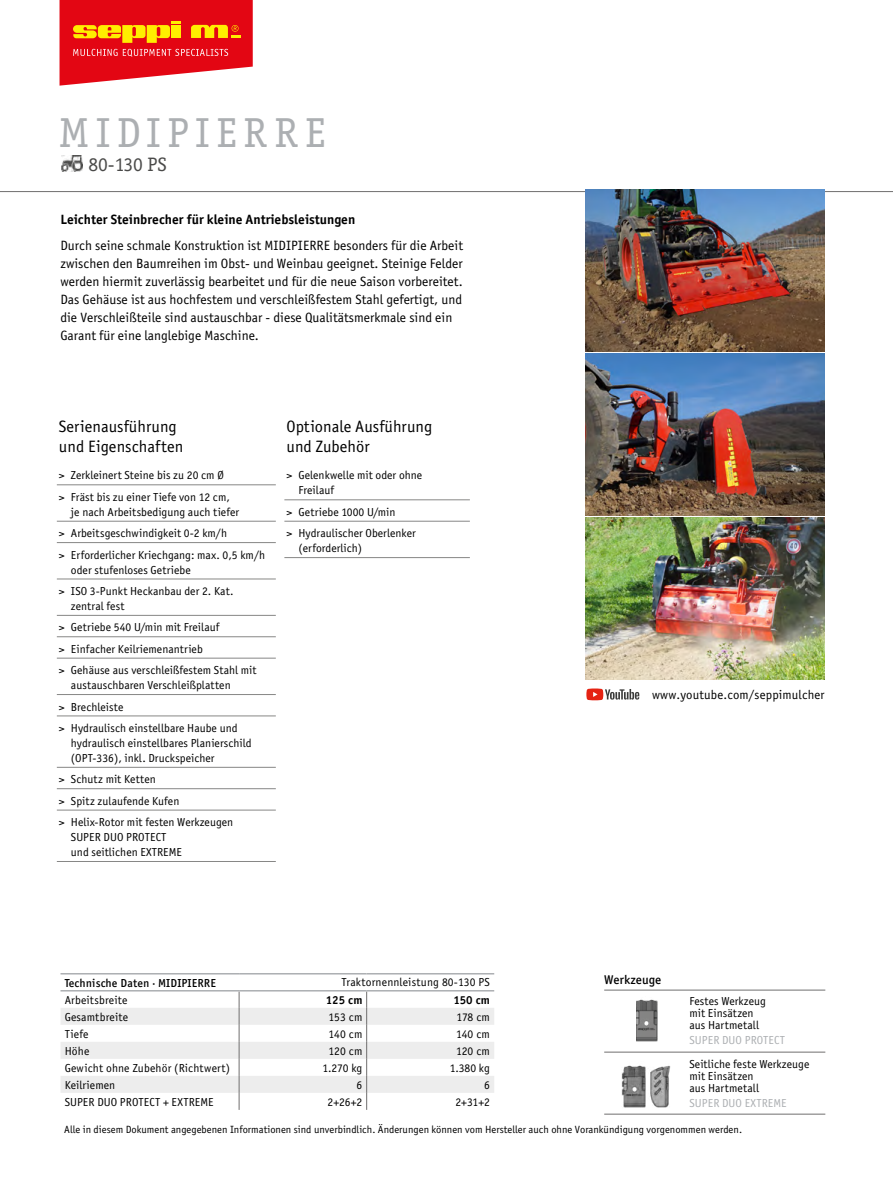
<style>
.page{position:relative;width:893px;height:1191px;background:#fff}
.page>*{position:absolute;margin:0;border:0;box-sizing:border-box;transform-origin:0 0}
.t1{font:42px "Officina Serif ITC";letter-spacing:.165em;color:#acafb2}
.t2{font:19.5px "Officina Serif ITC";color:#4a4a49}
.t3{font:16.5px/19.5px "Officina Sans Book ITC";color:#000}
.t4{font:13.5px/18px "Officina Sans Book ITC";color:#000}
.t5{font:13.5px "Officina Sans Bold ITC";color:#000}
.t6{font:12.75px "Officina Sans Book ITC";letter-spacing:.01em;color:#000}
.t7{font:12.75px "Officina Sans Medium ITC";color:#000}
.t8{font:11.55px/21.5px "Officina Sans Book ITC";color:#000}
.t9{font:11.55px "Officina Sans Book ITC";color:#acafb2}
.t10{font:11.55px "Officina Sans Medium ITC";letter-spacing:.01em;color:#000}
.t11{font:11.55px "Officina Sans Bold ITC";letter-spacing:.01em;color:#000}
.t12{font:10.5px "Officina Sans Book ITC";color:#000}
.s1{font-family:"Officina Sans Bold ITC"}
</style>
<div class="page">
<svg style="left:60px;top:0;width:193px;height:86px;background:#e93f30"></svg>
<hr style="left:0;top:191px;width:893px;height:1px;background:#706f6f">
<img style="left:586px;top:190px;width:238px;height:161px">
<img style="left:586px;top:353px;width:238px;height:162px">
<hr style="left:604px;top:1113px;width:221px;height:1px;background:#706f6f">
<hr style="left:604px;top:1051px;width:221px;height:1px;background:#706f6f">
<img style="left:586px;top:517px;width:238px;height:162px">
<svg style="left:586px;top:688px;width:53px;height:12px"></svg>
<img style="left:636px;top:999px;width:21px;height:43px">
<img style="left:621px;top:1065px;width:50px;height:43px">
<hr style="left:604px;top:989px;width:221px;height:1px;background:#706f6f">
<img style="left:62px;top:156px;width:21px;height:16px">
<hr style="left:57px;top:484px;width:219px;height:1px;background:#878786">
<hr style="left:57px;top:521px;width:219px;height:1px;background:#878786">
<hr style="left:57px;top:542px;width:219px;height:1px;background:#878786">
<hr style="left:57px;top:579px;width:219px;height:1px;background:#878786">
<hr style="left:57px;top:615px;width:219px;height:1px;background:#878786">
<hr style="left:57px;top:636px;width:219px;height:1px;background:#878786">
<hr style="left:57px;top:658px;width:219px;height:1px;background:#878786">
<hr style="left:57px;top:694px;width:219px;height:1px;background:#878786">
<hr style="left:57px;top:715px;width:219px;height:1px;background:#878786">
<hr style="left:57px;top:767px;width:219px;height:1px;background:#878786">
<hr style="left:57px;top:788px;width:219px;height:1px;background:#878786">
<hr style="left:57px;top:810px;width:219px;height:1px;background:#878786">
<hr style="left:57px;top:861px;width:219px;height:1px;background:#878786">
<hr style="left:284px;top:499px;width:186px;height:1px;background:#878786">
<hr style="left:284px;top:521px;width:186px;height:1px;background:#878786">
<hr style="left:284px;top:557px;width:186px;height:1px;background:#878786">
<svg style="left:60px;top:991px;width:434px;height:118px"></svg>
<hr style="left:60px;top:990px;width:179px;height:1px;background:#acafb2">
<hr style="left:60px;top:973px;width:179px;height:1px;background:#acafb2">
<hr style="left:239px;top:973px;width:128px;height:1px;background:#acafb2">
<hr style="left:367px;top:973px;width:127px;height:1px;background:#acafb2">
<hr style="left:239px;top:990px;width:128px;height:1px;background:#acafb2">
<hr style="left:367px;top:990px;width:127px;height:1px;background:#acafb2">
<h1 class="t1" style="left:59px;top:116px;width:267px">MIDIPIERRE</h1>
<h2 class="t2" style="left:88px;top:157px;width:80px">80-130 PS</h2>
<p class="t5" style="left:60px;top:214px;width:296px">Leichter Steinbrecher für kleine Antriebsleistungen</p>
<p class="t4" style="left:60px;top:237px;width:404px">Durch seine schmale Konstruktion ist MIDIPIERRE besonders für die Arbeit zwischen den Baumreihen im Obst- und Weinbau geeignet. Steinige Felder werden hiermit zuverlässig bearbeitet und für die neue Saison vorbereitet.<br>Das Gehäuse ist aus hochfestem und verschleißfestem Stahl gefertigt, und die Verschleißteile sind austauschbar - diese Qualitätsmerkmale sind ein Garant für eine langlebige Maschine.</p>
<h3 class="t3" style="left:59px;top:417px;width:126px">Serienausführung und Eigenschaften</h3>
<p class="t8" style="left:59px;top:465px;width:172px">&gt; Zerkleinert Steine bis zu 20 cm Ø &gt; Fräst bis zu einer Tiefe von 12 cm,</p>
<p class="t8" style="left:59px;top:501px;width:208px;text-indent:12px">je nach Arbeitsbedigung auch tiefer<br>&gt; Arbeitsgeschwindigkeit 0-2 km/h<br>&gt; Erforderlicher Kriechgang: max. 0,5 km/h</p>
<p class="t8" style="left:59px;top:559px;width:176px;text-indent:12px">oder stufenloses Getriebe<br>&gt; ISO 3-Punkt Heckanbau der 2. Kat.</p>
<p class="t8" style="left:59px;top:596px;width:199px;text-indent:12px">zentral fest<br>&gt; Getriebe 540 U/min mit Freilauf<br>&gt; Einfacher Keilriemenantrieb<br>&gt; Gehäuse aus verschleißfestem Stahl mit</p>
<p class="t8" style="left:59px;top:675px;width:180px;text-indent:12px">austauschbaren Verschleißplatten &gt; Brechleiste<br>&gt; Hydraulisch einstellbare Haube und</p>
<p class="t8" style="left:71px;top:736px;width:182px;line-height:15px">hydraulisch einstellbares Planierschild (OPT-336), inkl. Druckspeicher</p>
<p class="t8" style="left:59px;top:769px;width:176px">&gt; Schutz mit Ketten<br>&gt; Spitz zulaufende Kufen<br>&gt; Helix-Rotor mit festen Werkzeugen</p>
<p class="t8" style="left:71px;top:830px;width:113px;line-height:15px">SUPER DUO PROTECT und seitlichen EXTREME</p>
<h3 class="t3" style="left:287px;top:417px;width:147px">Optionale Ausführung und Zubehör</h3>
<p class="t8" style="left:299px;top:468px;width:125px;line-height:15px;text-indent:-12px">&gt; Gelenkwelle mit oder ohne<br>Freilauf</p>
<p class="t8" style="left:287px;top:501px;width:131px">&gt; Getriebe 1000 U/min<br>&gt; Hydraulischer Oberlenker</p>
<p class="t8" style="left:299px;top:538px;width:65px">(erforderlich)</p>
<p class="t10" style="left:65px;top:978px;width:153px">Technische Daten <span class="s1">·</span> MIDIPIERRE</p>
<p class="t8" style="left:341px;top:972px;width:150px">Traktornennleistung 80-130 PS</p>
<p class="t8" style="left:65px;top:989px;width:64px">Arbeitsbreite</p>
<p class="t11" style="left:326px;top:994px;width:38px">125 cm</p>
<p class="t11" style="left:453px;top:994px;width:38px">150 cm</p>
<p class="t8" style="left:65px;top:1006px;width:65px">Gesamtbreite</p>
<p class="t8" style="left:328px;top:1006px;width:35px">153 cm</p>
<p class="t8" style="left:457px;top:1006px;width:35px">178 cm</p>
<p class="t8" style="left:65px;top:1023px;width:25px">Tiefe</p>
<p class="t8" style="left:329px;top:1023px;width:35px">140 cm</p>
<p class="t8" style="left:456px;top:1023px;width:35px">140 cm</p>
<p class="t8" style="left:65px;top:1040px;width:26px">Höhe</p>
<p class="t8" style="left:328px;top:1040px;width:35px">120 cm</p>
<p class="t8" style="left:456px;top:1040px;width:35px">120 cm</p>
<p class="t8" style="left:65px;top:1057px;width:167px">Gewicht ohne Zubehör (Richtwert)</p>
<p class="t8" style="left:323px;top:1057px;width:41px">1.270 kg</p>
<p class="t8" style="left:450px;top:1057px;width:42px">1.380 kg</p>
<p class="t8" style="left:65px;top:1074px;width:52px">Keilriemen</p>
<p class="t8" style="left:357px;top:1074px;width:7px">6</p>
<p class="t8" style="left:484px;top:1074px;width:7px">6</p>
<p class="t8" style="left:65px;top:1091px;width:151px">SUPER DUO PROTECT + EXTREME</p>
<p class="t8" style="left:328px;top:1091px;width:36px">2+26+2</p>
<p class="t8" style="left:455px;top:1091px;width:36px">2+31+2</p>
<p class="t6" style="left:652px;top:688px;width:174px">www.youtube.com/seppimulcher</p>
<p class="t7" style="left:604px;top:974px;width:59px">Werkzeuge</p>
<p class="t8" style="left:689px;top:996px;width:78px;line-height:12px">Festes Werkzeug mit Einsätzen aus Hartmetall</p>
<p class="t9" style="left:689px;top:1034px;width:97px">SUPER DUO PROTECT</p>
<p class="t8" style="left:689px;top:1058px;width:122px;line-height:12px">Seitliche feste Werkzeuge mit Einsätzen<br>aus Hartmetall</p>
<p class="t9" style="left:689px;top:1097px;width:99px">SUPER DUO EXTREME</p>
<p class="t12" style="left:64px;top:1124px;width:679px">Alle in diesem Dokument angegebenen Informationen sind unverbindlich. Änderungen können vom Hersteller auch ohne Vorankündigung vorgenommen werden.</p>
</div>
